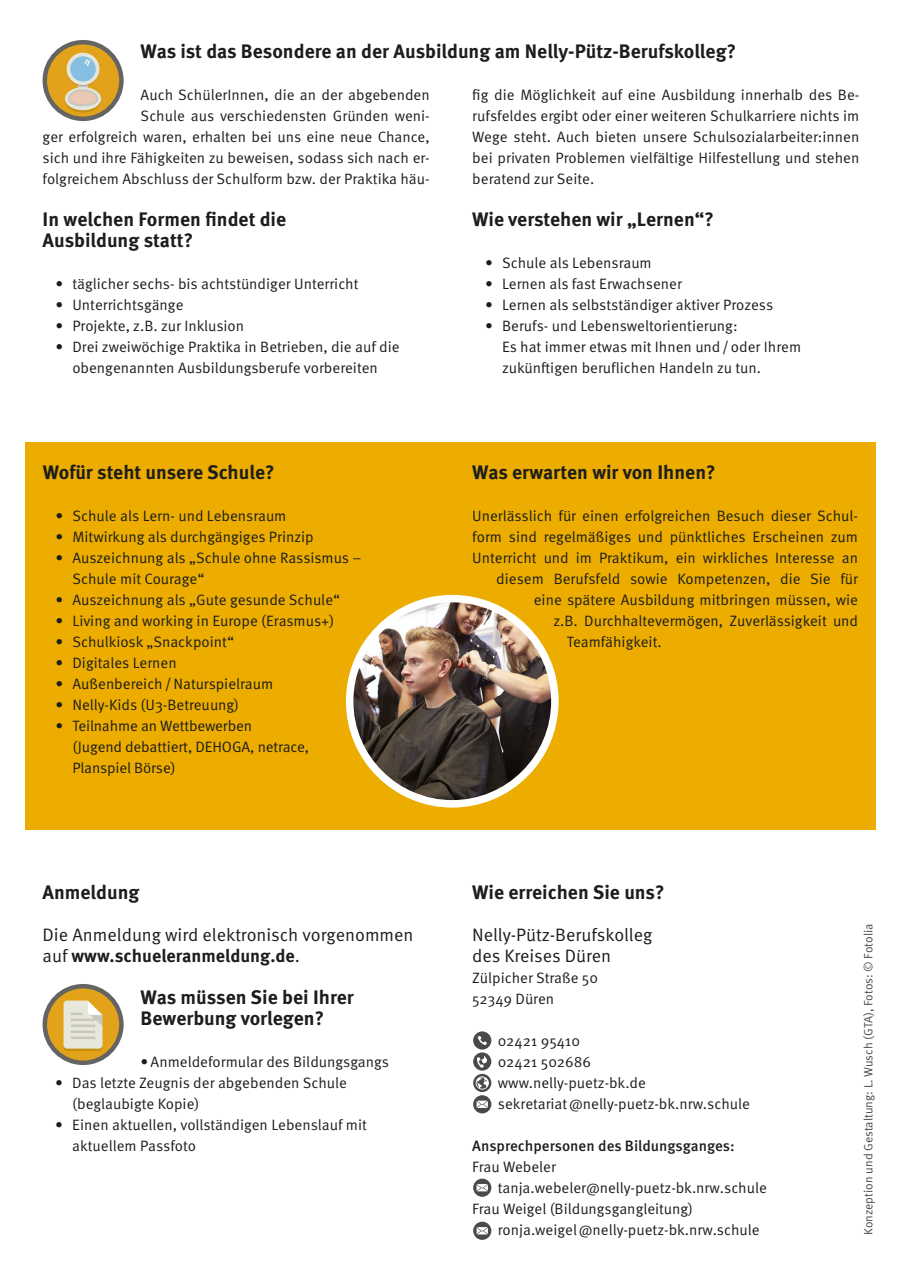
<style>
.page{position:relative;width:902px;height:1272px;background:#fff}
.page>*{position:absolute;margin:0;border:0;box-sizing:border-box;transform-origin:0 0}
.t1{font:700 19.5px/21px "Meta Pro";color:#1d1d1b}
.t2{font:18px/21px "Meta Pro Norm";color:#1d1d1b}
.t3{font:700 18px "Meta Pro";color:#1d1d1b}
.t4{font:15px/21px "Meta Pro Norm";color:#1d1d1b}
.t5{font:500 15px "Meta Pro";color:#1d1d1b}
.t6{font:12px "Meta Pro Norm";letter-spacing:-.005em;color:#4a4a4a}
.s1{font-family:"Meta Pro Norm";font-weight:400}
</style>
<div class="page">
<div style="left:26px;top:442px;width:850px;height:387px;background:#ecad00"></div>
<img style="left:349px;top:598px;width:206px;height:205px;border-radius:103px">
<div style="left:346px;top:595px;width:212px;height:212px;border:8px solid #fff;border-radius:50%"></div>
<svg style="left:473px;top:1031px;width:18px;height:18px"></svg>
<svg style="left:473px;top:1073px;width:18px;height:40px"></svg>
<svg style="left:473px;top:1221px;width:18px;height:18px"></svg>
<svg style="left:473px;top:1178px;width:18px;height:18px"></svg>
<div style="left:473px;top:1052px;width:18px;height:18px;background:#4a4a4a;border-radius:50%"></div>
<svg style="left:477px;top:1055px;width:10px;height:12px"></svg>
<img style="left:45px;top:42px;width:74px;height:77px">
<div style="left:43px;top:40px;width:81px;height:81px;border:4px solid #646463;border-radius:50%"></div>
<img style="left:45px;top:988px;width:76px;height:74px">
<div style="left:43px;top:983px;width:81px;height:81px;border:4px solid #646463;border-radius:50%"></div>
<h1 class="t1" style="left:141px;top:40px;width:597px">Was ist das Besondere an der Ausbildung am Nelly-Pütz-Berufskolleg?</h1>
<p class="t4" style="left:43px;top:84px;width:388px;text-align:right">Auch SchülerInnen, die an der abgebenden<br>Schule aus verschiedensten Gründen weni-<br>ger erfolgreich waren, erhalten bei uns eine neue Chance, sich und ihre Fähigkeiten zu beweisen, sodass sich nach er&shy;folgreichem Abschluss der Schulform bzw. der Praktika häu-</p>
<p class="t4" style="left:472px;top:84px;width:388px;text-align:justify">fig die Möglichkeit auf eine Ausbildung innerhalb des Be&shy;rufsfeldes ergibt oder einer weiteren Schulkarriere nichts im Wege steht. Auch bieten unsere Schulsozialarbeiter:innen bei privaten Problemen vielfältige Hilfestellung und stehen beratend zur Seite.</p>
<h1 class="t1" style="left:43px;top:208px;width:245px">In welchen Formen findet die<br>Ausbildung statt?</h1>
<p class="t4" style="left:55px;top:273px;width:305px">• täglicher sechs- bis achtstündiger Unterricht</p>
<p class="t4" style="left:55px;top:294px;width:130px">• Unterrichtsgänge</p>
<p class="t4" style="left:55px;top:315px;width:190px">• Projekte, z.B. zur Inklusion</p>
<p class="t4" style="left:55px;top:336px;width:346px;text-align:center">• Drei zweiwöchige Praktika in Betrieben, die auf die obengenannten Ausbildungsberufe vorbereiten</p>
<h1 class="t1" style="left:43px;top:460px;width:233px">Wofür steht unsere Schule?</h1>
<p class="t4" style="left:55px;top:504px;width:232px">• Schule als Lern- und Lebensraum</p>
<p class="t4" style="left:55px;top:525px;width:260px">• Mitwirkung als durchgängiges Prinzip</p>
<p class="t4" style="left:72px;top:546px;width:290px;text-indent:-17px">• Auszeichnung als „Schule ohne Rassismus –<br>Schule mit Courage“</p>
<p class="t4" style="left:55px;top:588px;width:286px">• Auszeichnung als „Gute gesunde Schule“</p>
<p class="t4" style="left:55px;top:609px;width:280px">• Living and working in Europe (Erasmus+)</p>
<p class="t4" style="left:55px;top:630px;width:180px">• Schulkiosk „Snackpoint“</p>
<p class="t4" style="left:55px;top:651px;width:123px">• Digitales Lernen</p>
<p class="t4" style="left:55px;top:672px;width:219px">• Außenbereich/Naturspielraum</p>
<p class="t4" style="left:55px;top:693px;width:185px">• Nelly-Kids (U3-Betreuung)</p>
<p class="t4" style="left:72px;top:714px;width:238px;text-indent:-17px">• Teilnahme an Wettbewerben<br>(Jugend debattiert, DEHOGA, netrace,<br>Planspiel Börse)</p>
<h1 class="t1" style="left:43px;top:880px;width:98px">Anmeldung</h1>
<p class="t2" style="left:43px;top:922px;width:372px">Die Anmeldung wird elektronisch vorgenommen</p>
<p class="t3" style="left:43px;top:941px;width:259px"><span class="s1">auf</span> www.schueleranmeldung.de<span class="s1">.</span></p>
<h1 class="t1" style="left:141px;top:985px;width:214px">Was müssen Sie bei Ihrer<br>Bewerbung vorlegen?</h1>
<p class="t4" style="left:141px;top:1050px;width:250px">•Anmeldeformular des Bildungsgangs</p>
<p class="t4" style="left:72px;top:1071px;width:276px;text-indent:-17px">• Das letzte Zeugnis der abgebenden Schule (beglaubigte Kopie)</p>
<p class="t4" style="left:72px;top:1113px;width:296px;text-indent:-17px">• Einen aktuellen, vollständigen Lebenslauf mit aktuellem Passfoto</p>
<h1 class="t1" style="left:472px;top:208px;width:243px">Wie verstehen wir „Lernen“?</h1>
<p class="t4" style="left:485px;top:252px;width:168px">• Schule als Lebensraum</p>
<p class="t4" style="left:485px;top:273px;width:198px">• Lernen als fast Erwachsener</p>
<p class="t4" style="left:485px;top:294px;width:289px">• Lernen als selbstständiger aktiver Prozess</p>
<p class="t4" style="left:502px;top:315px;width:301px;text-indent:-17px">• Berufs- und Lebensweltorientierung:<br>Es hat immer etwas mit Ihnen und/oder Ihrem zukünftigen beruflichen Handeln zu tun.</p>
<h1 class="t1" style="left:472px;top:460px;width:245px">Was erwarten wir von Ihnen?</h1>
<p class="t4" style="left:472px;top:504px;width:387px">Unerlässlich für einen erfolgreichen Besuch dieser Schul-</p>
<p class="t4" style="left:472px;top:525px;width:387px">form sind regelmäßiges und pünktliches Erscheinen zum</p>
<p class="t4" style="left:472px;top:546px;width:387px">Unterricht und im Praktikum, ein wirkliches Interesse an</p>
<p class="t4" style="left:496px;top:567px;width:363px">diesem Berufsfeld sowie Kompetenzen, die Sie für</p>
<p class="t4" style="left:533px;top:588px;width:326px">eine spätere Ausbildung mitbringen müssen, wie</p>
<p class="t4" style="left:553px;top:609px;width:306px">z.B. Durchhaltevermögen, Zuverlässigkeit und</p>
<p class="t4" style="left:566px;top:630px;width:96px">Teamfähigkeit.</p>
<h1 class="t1" style="left:472px;top:880px;width:194px">Wie erreichen Sie uns?</h1>
<p class="t2" style="left:472px;top:922px;width:181px">Nelly-Pütz-Berufskolleg des Kreises Düren</p>
<p class="t4" style="left:472px;top:966px;width:127px">Zülpicher Straße 50<br>52349 Düren</p>
<p class="t4" style="left:497px;top:1029px;width:254px">02421 95410<br>02421 502686<br>www.nelly-puetz-bk.de sekretariat@nelly-puetz-bk.nrw.schule</p>
<p class="t5" style="left:472px;top:1133px;width:264px">Ansprechpersonen des Bildungsganges:</p>
<p class="t4" style="left:472px;top:1155px;width:85px">Frau Webeler</p>
<p class="t4" style="left:497px;top:1176px;width:270px">tanja.webeler@nelly-puetz-bk.nrw.schule</p>
<p class="t4" style="left:472px;top:1197px;width:222px">Frau Weigel (Bildungsgangleitung)</p>
<p class="t4" style="left:497px;top:1218px;width:263px">ronja.weigel@nelly-puetz-bk.nrw.schule</p>
<p class="t6" style="left:859px;top:1234px;width:313px;rotate:-90deg">Konzeption und Gestaltung: L. Wusch (GTA), Fotos: © Fotolia</p>
</div>
